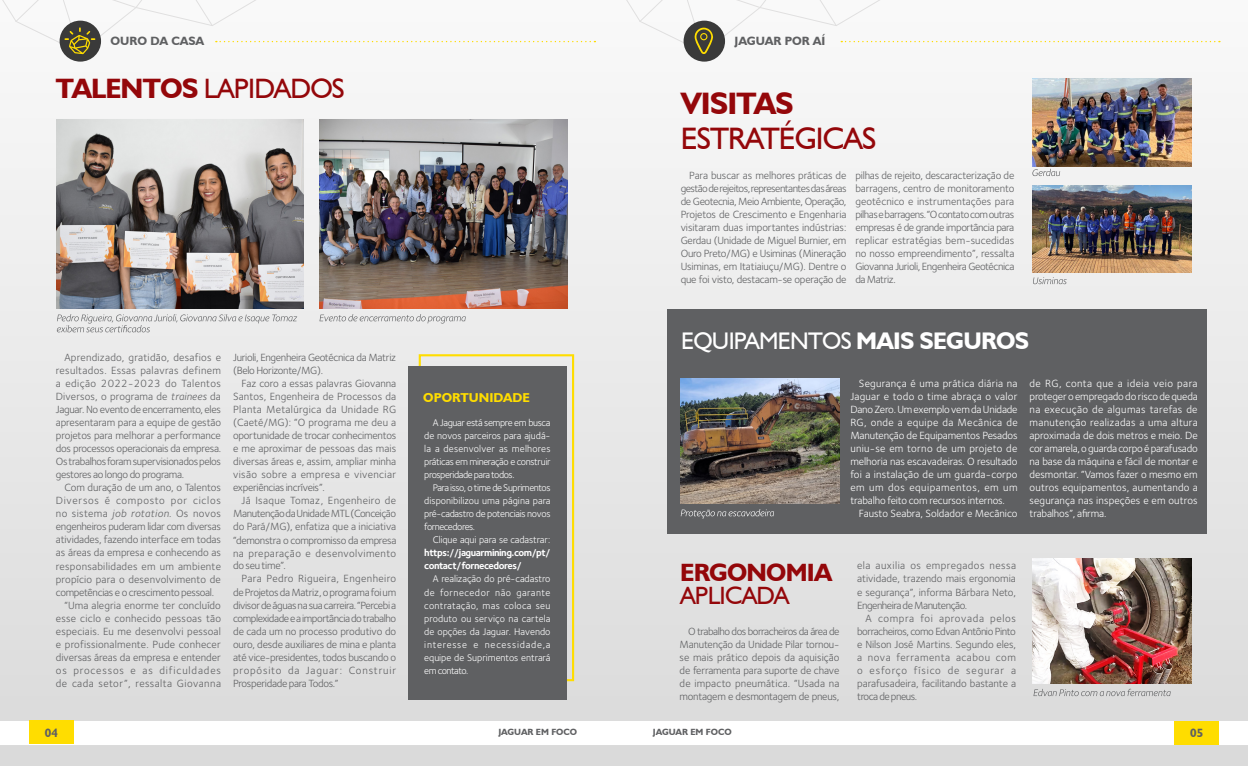
<style>
.page{position:relative;width:1248px;height:766px;background:#fff}
.page>*{position:absolute;margin:0;border:0;box-sizing:border-box;transform-origin:0 0}
.t1{font:31px "Humanist 521 BT";letter-spacing:-.03em;color:#94070a}
.t2{font:700 31px "Humanist 521 BT";letter-spacing:-.03em;color:#94070a}
.t3{font:28px "Humanist 521 BT";letter-spacing:-.03em;color:#94070a}
.t4{font:700 25px "Humanist 521 BT";letter-spacing:-.03em;color:#94070a}
.t5{font:25px "Humanist 521 BT";letter-spacing:-.03em;color:#94070a}
.t6{font:24px "Humanist 521 BT";letter-spacing:-.03em;color:#fff}
.t7{font:700 12.9px "Humanist 521 BT";color:#fd0}
.t8{font:700 12px "Humanist 521 BT";color:#5f6062}
.t9{font:10.8px/13px "Foundry Sterling";letter-spacing:-.005em;color:#5f6062;text-align:justify}
.t10{font:10.8px/13px "Foundry Sterling";color:#fff;text-align:justify}
.t11{font:10.8px/13px "Foundry Sterling";letter-spacing:-.03em;color:#5f6062}
.t12{font:10.8px "Foundry Sterling";letter-spacing:.015em;color:#5f6062}
.t13{font:10.8px "Foundry Sterling";letter-spacing:.025em;color:#5f6062}
.t14{font:10.8px "Foundry Sterling";letter-spacing:.04em;color:#5f6062}
.t15{font:10.8px "Foundry Sterling";letter-spacing:.035em;color:#5f6062}
.t16{font:10.8px "Foundry Sterling";letter-spacing:.06em;color:#5f6062}
.t17{font:10.8px "Foundry Sterling";letter-spacing:.075em;color:#5f6062}
.t18{font:10px/13px "Foundry Sterling";letter-spacing:-.03em;color:#fff;text-align:justify}
.t19{font:700 10px/13px "Foundry Sterling";letter-spacing:-.045em;color:#fff}
.t20{font:10px "Foundry Sterling";letter-spacing:-.01em;color:#fff}
.t21{font:700 9px "Humanist 521 BT";color:#5f6062}
.s1{font-weight:700}
.s2{font-style:italic}
</style>
<div class="page">
<div style="left:0;top:0;width:624px;height:765px;background:linear-gradient(to bottom,#f8f8f8,#dadada)"></div>
<div style="left:60px;top:21px;width:41px;height:41px;background:#3a3a3a;border-radius:50%"></div>
<div style="left:0;top:721px;width:630px;height:23px;background:#fff"></div>
<div style="left:624px;top:0;width:623px;height:765px;background:linear-gradient(to bottom,#f8f8f8,#d9d9d9)"></div>
<div style="left:683px;top:21px;width:42px;height:41px;background:#3a3a3a;border-radius:50%"></div>
<div style="left:624px;top:721px;width:623px;height:23px;background:#fff"></div>
<div style="left:29px;top:720px;width:45px;height:23px;background:#fd0"></div>
<svg style="left:624px;top:0;width:595px;height:54px"></svg>
<div style="left:1174px;top:721px;width:44px;height:23px;background:#fd0"></div>
<svg style="left:0;top:0;width:595px;height:54px"></svg>
<div style="left:666px;top:309px;width:540px;height:224px;background:#5f6062"></div>
<svg style="left:417px;top:353px;width:158px;height:329px;background:#ece4b1"></svg>
<img style="left:57px;top:119px;width:246px;height:189px">
<img style="left:319px;top:119px;width:248px;height:189px">
<img style="left:680px;top:378px;width:159px;height:125px">
<img style="left:1032px;top:558px;width:159px;height:125px">
<svg style="left:57px;top:314px;width:240px;height:18px;background:#dbdcdc"></svg>
<svg style="left:319px;top:314px;width:146px;height:9px"></svg>
<svg style="left:680px;top:509px;width:94px;height:9px"></svg>
<svg style="left:1033px;top:688px;width:137px;height:8px"></svg>
<svg style="left:1032px;top:169px;width:28px;height:7px"></svg>
<svg style="left:1032px;top:277px;width:34px;height:7px"></svg>
<div style="left:408px;top:366px;width:159px;height:333px;background:#5f6062"></div>
<img style="left:1032px;top:78px;width:159px;height:88px">
<img style="left:1032px;top:185px;width:158px;height:88px">
<p class="t8" style="left:111px;top:34px;width:95px">OURO DA CASA</p>
<h2 class="t3" style="left:56px;top:71px;width:290px"><span class="s1">TALENTOS</span> LAPIDADOS</h2>
<p class="t9" style="left:56px;top:351px;width:167px;text-indent:9px">Aprendizado, gratidão, desafios e resultados. Essas palavras definem a edição 2022-2023 do Talentos Diversos, o programa de <span class="s2">trainees</span> da Jaguar. No evento de encerramento, eles apresentaram para a equipe de gestão projetos para melhorar a performance dos processos operacionais da empresa.<br>Os trabalhos foram supervisionados pelos gestores ao longo do programa.</p>
<p class="t9" style="left:64px;top:481px;width:158px">Com duração de um ano, o Talentos</p>
<p class="t16" style="left:56px;top:494px;width:166px">Diversos é composto por ciclos</p>
<p class="t15" style="left:56px;top:507px;width:167px">no sistema <span class="s2">job rotation</span>. Os novos</p>
<p class="t11" style="left:56px;top:520px;width:167px">engenheiros puderam lidar com diversas</p>
<p class="t9" style="left:56px;top:533px;width:166px">atividades, fazendo interface em todas</p>
<p class="t9" style="left:56px;top:546px;width:166px">as áreas da empresa e conhecendo as</p>
<p class="t13" style="left:56px;top:559px;width:167px">responsabilidades em um ambiente</p>
<p class="t12" style="left:56px;top:572px;width:166px">propício para o desenvolvimento de</p>
<p class="t11" style="left:56px;top:585px;width:160px">competências e o crescimento pessoal.</p>
<p class="t9" style="left:64px;top:598px;width:158px">“Uma alegria enorme ter concluído</p>
<p class="t13" style="left:56px;top:611px;width:167px">esse ciclo e conhecido pessoas tão</p>
<p class="t12" style="left:56px;top:624px;width:167px">especiais. Eu me desenvolvi pessoal</p>
<p class="t12" style="left:56px;top:637px;width:166px">e profissionalmente. Pude conhecer</p>
<p class="t9" style="left:56px;top:650px;width:166px">diversas áreas da empresa e entender</p>
<p class="t17" style="left:56px;top:663px;width:167px">os processos e as dificuldades</p>
<p class="t14" style="left:56px;top:676px;width:167px">de cada setor”, ressalta Giovanna</p>
<p class="t11" style="left:233px;top:351px;width:165px">Jurioli, Engenheira Geotécnica da Matriz (Belo Horizonte/MG).</p>
<p class="t9" style="left:233px;top:377px;width:165px;text-indent:8px">Faz coro a essas palavras Giovanna Santos, Engenheira de Processos da Planta Metalúrgica da Unidade RG (Caeté/MG): “O programa me deu a oportunidade de trocar conhecimentos e me aproximar de pessoas das mais diversas áreas e, assim, ampliar minha visão sobre a empresa e vivenciar experiências incríveis”.</p>
<p class="t9" style="left:233px;top:494px;width:165px;text-indent:8px">Já Isaque Tomaz, Engenheiro de Manutenção da Unidade MTL (Conceição do Pará/MG), enfatiza que a iniciativa “demonstra o compromisso da empresa na preparação e desenvolvimento do seu time”.</p>
<p class="t9" style="left:233px;top:572px;width:165px;text-indent:8px">Para Pedro Rigueira, Engenheiro de Projetos da Matriz, o programa foi um divisor de águas na sua carreira. “Percebi a complexidade e a importância do trabalho de cada um no processo produtivo do ouro, desde auxiliares de mina e planta até vice-presidentes, todos buscando o propósito da Jaguar: Construir Prosperidade para Todos.”</p>
<p class="t7" style="left:423px;top:389px;width:108px">OPORTUNIDADE</p>
<p class="t18" style="left:424px;top:416px;width:128px;text-indent:8px">A Jaguar está sempre em busca de novos parceiros para ajudá&shy;la a desenvolver as melhores práticas em mineração e construir prosperidade para todos.</p>
<p class="t18" style="left:424px;top:481px;width:128px;text-indent:8px">Para isso, o time de Suprimentos disponibilizou uma página para pré-cadastro de potenciais novos fornecedores.</p>
<p class="t20" style="left:433px;top:534px;width:119px">Clique aqui para se cadastrar:</p>
<p class="t19" style="left:424px;top:547px;width:128px">https://jaguarmining.com/pt/ contact/fornecedores/</p>
<p class="t18" style="left:424px;top:572px;width:128px;text-indent:8px">A realização do pré-cadastro de fornecedor não garante contratação, mas coloca seu produto ou serviço na cartela de opções da Jaguar. Havendo interesse e necessidade,a equipe de Suprimentos entrará em contato.</p>
<p class="t8" style="left:734px;top:34px;width:92px">JAGUAR POR AÍ</p>
<h1 class="t2" style="left:680px;top:84px;width:114px">VISITAS</h1>
<h1 class="t1" style="left:680px;top:119px;width:197px">ESTRATÉGICAS</h1>
<p class="t9" style="left:680px;top:169px;width:167px;text-indent:8px">Para buscar as melhores práticas de gestão de rejeitos, representantes das áreas de Geotecnia, Meio Ambiente, Operação, Projetos de Crescimento e Engenharia visitaram duas importantes indústrias:<br>Gerdau (Unidade de Miguel Burnier, em Ouro Preto/MG) e Usiminas (Mineração Usiminas, em Itatiaiuçu/MG). Dentre o que foi visto, destacam-se operação de</p>
<p class="t9" style="left:855px;top:169px;width:160px">pilhas de rejeito, descaracterização de barragens, centro de monitoramento geotécnico e instrumentações para pilhas e barragens. “O contato com outras empresas é de grande importância para replicar estratégias bem-sucedidas no nosso empreendimento”, ressalta Giovanna Jurioli, Engenheira Geotécnica da Matriz.</p>
<h3 class="t6" style="left:681px;top:325px;width:349px">EQUIPAMENTOS <span class="s1">MAIS SEGUROS</span></h3>
<p class="t10" style="left:850px;top:377px;width:169px;text-indent:9px">Segurança é uma prática diária na Jaguar e todo o time abraça o valor Dano Zero. Um exemplo vem da Unidade RG, onde a equipe da Mecânica de Manutenção de Equipamentos Pesados uniu-se em torno de um projeto de melhoria nas escavadeiras. O resultado foi a instalação de um guarda-corpo em um dos equipamentos, em um trabalho feito com recursos internos.</p>
<p class="t10" style="left:858px;top:507px;width:160px">Fausto Seabra, Soldador e Mecânico</p>
<p class="t10" style="left:1029px;top:377px;width:170px">de RG, conta que a ideia veio para proteger o empregado do risco de queda na execução de algumas tarefas de manutenção realizadas a uma altura aproximada de dois metros e meio. De cor amarela, o guarda corpo é parafusado na base da máquina e fácil de montar e desmontar. “Vamos fazer o mesmo em outros equipamentos, aumentando a segurança nas inspeções e em outros trabalhos”, afirma.</p>
<h3 class="t4" style="left:680px;top:556px;width:154px">ERGONOMIA</h3>
<h3 class="t5" style="left:680px;top:580px;width:111px">APLICADA</h3>
<p class="t9" style="left:679px;top:624px;width:161px;text-indent:8px">O trabalho dos borracheiros da área de Manutenção da Unidade Pilar tornou&shy;se mais prático depois da aquisição de ferramenta para suporte de chave de impacto pneumática. “Usada na montagem e desmontagem de pneus,</p>
<p class="t9" style="left:857px;top:559px;width:160px">ela auxilia os empregados nessa atividade, trazendo mais ergonomia e segurança”, informa Bárbara Neto, Engenheira de Manutenção.</p>
<p class="t9" style="left:857px;top:611px;width:160px;text-indent:8px">A compra foi aprovada pelos borracheiros, como Edvan Antônio Pinto e Nilson José Martins. Segundo eles, a nova ferramenta acabou com o esforço físico de segurar a parafusadeira, facilitando bastante a troca de pneus.</p>
<p class="t8" style="left:45px;top:724px;width:15px">04</p>
<p class="t21" style="left:498px;top:725px;width:80px">JAGUAR EM FOCO</p>
<p class="t21" style="left:652px;top:725px;width:80px">JAGUAR EM FOCO</p>
<p class="t8" style="left:1189px;top:725px;width:15px">05</p>
</div>
